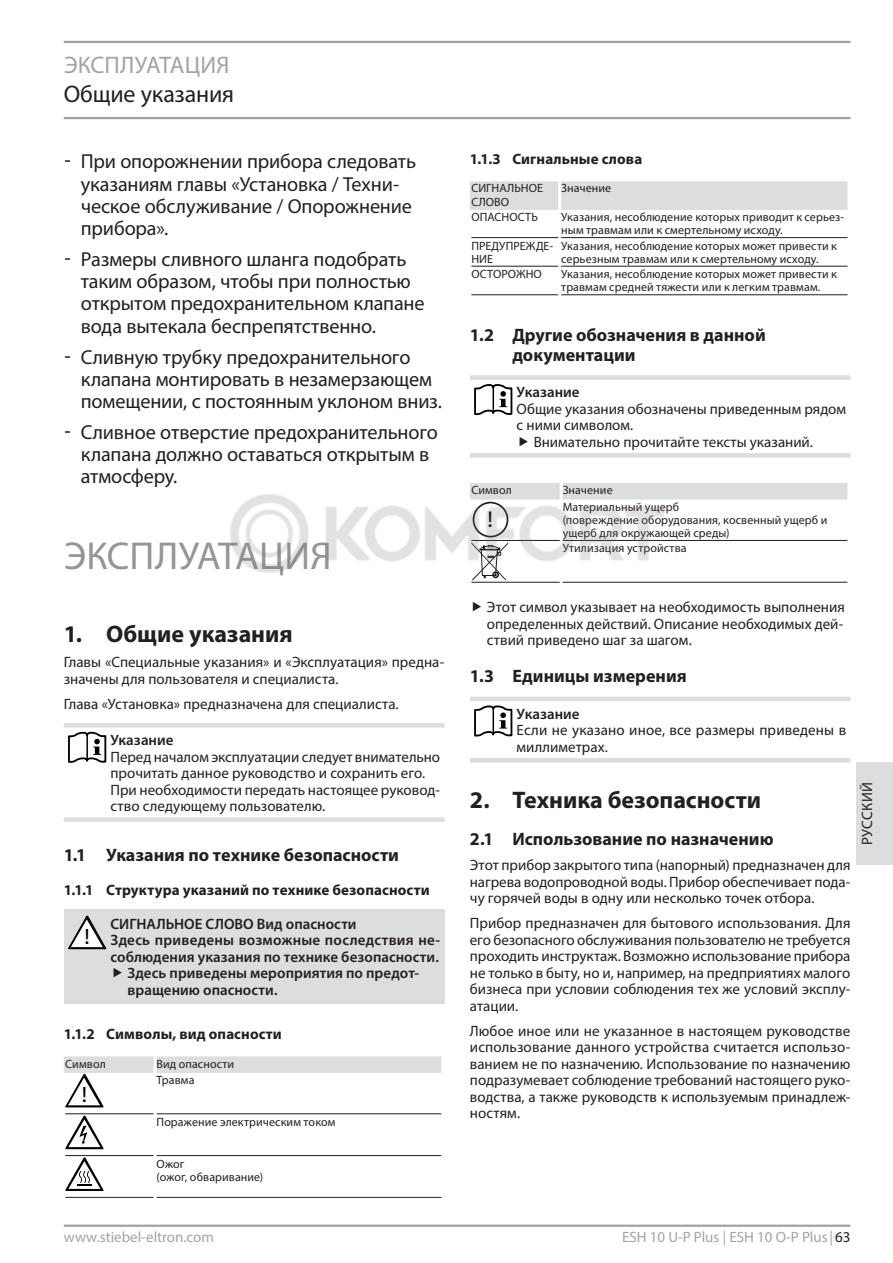
<style>
.page{position:relative;width:893px;height:1263px;background:#fff}
.page>*{position:absolute;margin:0;border:0;box-sizing:border-box;transform-origin:0 0}
.t1{font:39px "Myriad Pro";color:#939598}
.t2{font:700 24px "Myriad Pro";color:#231f20}
.t3{font:24px "Myriad Pro";letter-spacing:-.01em;color:#231f20}
.t4{font:24px "Myriad Pro";letter-spacing:.02em;color:#a1a3a6}
.t5{font:23.25px "STE Info Text";color:#000}
.t6{font:22.5px "STE Info Text";color:#000}
.t7{font:20.25px/22.2px "Myriad Pro";letter-spacing:-.01em;color:#231f20}
.t8{font:700 18px/19.8px "Myriad Pro";color:#231f20}
.t9{font:15px/16.5px "Myriad Pro";color:#231f20;text-align:justify}
.t10{font:600 15px "Myriad Pro";letter-spacing:.005em;color:#231f20}
.t11{font:700 15px "Myriad Pro";letter-spacing:.01em;color:#231f20}
.t12{font:15px "Myriad Pro";color:#a1a3a6}
.t13{font:15px "Myriad Pro";letter-spacing:.02em;color:#231f20}
.t14{font:12px/13.2px "Myriad Pro";letter-spacing:.01em;color:#231f20}
.s1{font-family:"STE Info Text"}
.s2{color:#231f20}
</style>
<div class="page">
<hr style="left:64px;top:41px;width:786px;height:2px;background:#a1a3a6">
<hr style="left:64px;top:117px;width:786px;height:2px;background:#a1a3a6">
<hr style="left:64px;top:1224px;width:786px;height:3px;background:#a1a3a6">
<div style="left:857px;top:762px;width:36px;height:102px;background:#dcdddf"></div>
<hr style="left:64px;top:723px;width:380px;height:4px;background:#dcdddf">
<div style="left:64px;top:817px;width:380px;height:5px;background:#dcdddf"></div>
<svg style="left:68px;top:732px;width:38px;height:31px"></svg>
<hr style="left:86px;top:735px;width:2px;height:25px;background:#000">
<div style="left:64px;top:909px;width:380px;height:94px;background:#dcdddf"></div>
<svg style="left:68px;top:916px;width:38px;height:33px"></svg>
<hr style="left:65px;top:1113px;width:89px;height:1px;background:#231f20">
<hr style="left:157px;top:1113px;width:284px;height:1px;background:#231f20">
<hr style="left:65px;top:1155px;width:89px;height:1px;background:#231f20">
<hr style="left:157px;top:1155px;width:284px;height:1px;background:#231f20">
<hr style="left:65px;top:1197px;width:89px;height:1px;background:#231f20">
<hr style="left:157px;top:1197px;width:284px;height:1px;background:#231f20">
<div style="left:470px;top:181px;width:377px;height:29px;background:#dcdddf"></div>
<hr style="left:558px;top:181px;width:3px;height:29px;background:#fff">
<hr style="left:471px;top:237px;width:87px;height:1px;background:#231f20">
<hr style="left:561px;top:237px;width:286px;height:1px;background:#231f20">
<hr style="left:471px;top:266px;width:87px;height:1px;background:#231f20">
<hr style="left:561px;top:266px;width:286px;height:1px;background:#231f20">
<hr style="left:471px;top:294px;width:87px;height:1px;background:#231f20">
<hr style="left:561px;top:294px;width:286px;height:1px;background:#231f20">
<div style="left:470px;top:375px;width:380px;height:5px;background:#dcdddf"></div>
<div style="left:470px;top:453px;width:380px;height:5px;background:#dcdddf"></div>
<svg style="left:474px;top:384px;width:38px;height:31px"></svg>
<div style="left:470px;top:483px;width:377px;height:17px;background:#dcdddf"></div>
<hr style="left:560px;top:483px;width:3px;height:17px;background:#fff">
<hr style="left:563px;top:540px;width:284px;height:1px;background:#231f20">
<hr style="left:563px;top:582px;width:284px;height:1px;background:#231f20">
<hr style="left:470px;top:697px;width:380px;height:4px;background:#dcdddf">
<hr style="left:470px;top:758px;width:380px;height:4px;background:#dcdddf">
<svg style="left:474px;top:705px;width:38px;height:31px"></svg>
<svg style="left:64px;top:1056px;width:378px;height:51px"></svg>
<svg style="left:65px;top:1115px;width:39px;height:34px"></svg>
<svg style="left:65px;top:1157px;width:39px;height:34px"></svg>
<img style="left:230px;top:485px;width:440px;height:98px">
<h2 class="t4" style="left:64px;top:50px;width:167px">Эксплуатация</h2>
<h2 class="t3" style="left:64px;top:79px;width:172px">Общие указания</h2>
<h3 class="t7" style="left:81px;top:150px;width:337px;text-indent:-17px"><span class="s1">-</span> При опорожнении прибора следовать указаниям главы «Установка / Техни&shy;ческое обслуживание / Опорожнение прибора».</h3>
<h3 class="t7" style="left:81px;top:248px;width:345px;text-indent:-17px"><span class="s1">-</span> Размеры сливного шланга подобрать таким образом, чтобы при полностью открытом предохранительном клапане вода вытекала беспрепятственно.</h3>
<h3 class="t7" style="left:81px;top:345px;width:363px;text-indent:-17px"><span class="s1">-</span> Сливную трубку предохранительного клапана монтировать в незамерзающем помещении, с постоянным уклоном вниз.</h3>
<h3 class="t7" style="left:81px;top:421px;width:359px;text-indent:-17px"><span class="s1">-</span> Сливное отверстие предохранительного клапана должно оставаться открытым в атмосферу.</h3>
<h1 class="t1" style="left:64px;top:532px;width:265px">ЭКСПЛУАТАЦИЯ</h1>
<h2 class="t2" style="left:64px;top:618px;width:230px">1. Общие указания</h2>
<p class="t9" style="left:64px;top:653px;width:382px">Главы «Специальные указания» и «Эксплуатация» предна&shy;значены для пользователя и специалиста.</p>
<p class="t9" style="left:64px;top:695px;width:336px">Глава «Установка» предназначена для специалиста.</p>
<p class="t10" style="left:111px;top:730px;width:65px">Указание</p>
<p class="t9" style="left:111px;top:748px;width:331px;text-align:left">Перед началом эксплуатации следует внимательно прочитать данное руководство и сохранить его.<br>При необходимости передать настоящее руковод&shy;ство следующему пользователю.</p>
<p class="t8" style="left:64px;top:844px;width:337px">1.1 Указания по технике безопасности</p>
<p class="t11" style="left:64px;top:880px;width:367px">1.1.1 Структура указаний по технике безопасности</p>
<h3 class="t6" style="left:84px;top:924px;width:8px">!</h3>
<p class="t10" style="left:111px;top:914px;width:248px">СИГНАЛЬНОЕ СЛОВО Вид опасности</p>
<p class="t10" style="left:111px;top:931px;width:331px">Здесь приведены возможные последствия не-</p>
<p class="t10" style="left:111px;top:947px;width:330px">соблюдения указания по технике безопасности.</p>
<p class="t10" style="left:128px;top:964px;width:293px">Здесь приведены мероприятия по предот-</p>
<p class="t10" style="left:128px;top:980px;width:151px">вращению опасности.</p>
<p class="t11" style="left:64px;top:1024px;width:220px">1.1.2 Символы, вид опасности</p>
<p class="t14" style="left:65px;top:1057px;width:42px">Символ</p>
<p class="t14" style="left:157px;top:1055px;width:79px;line-height:16.5px">Вид опасности<br>Травма</p>
<p class="t14" style="left:157px;top:1115px;width:180px">Поражение электрическим током</p>
<p class="t14" style="left:157px;top:1157px;width:108px">Ожог<br>(ожог, обваривание)</p>
<h3 class="t6" style="left:81px;top:1082px;width:8px">!</h3>
<p class="t11" style="left:470px;top:149px;width:174px">1.1.3 Сигнальные слова</p>
<p class="t14" style="left:471px;top:182px;width:73px">СИГНАЛЬНОЕ<br>СЛОВО</p>
<p class="t14" style="left:561px;top:182px;width:52px">Значение</p>
<p class="t14" style="left:471px;top:210px;width:67px">ОПАСНОСТЬ</p>
<p class="t14" style="left:561px;top:210px;width:285px">Указания, несоблюдение которых приводит к серьез&shy;ным травмам или к смертельному исходу.</p>
<p class="t14" style="left:471px;top:239px;width:83px">ПРЕДУП РЕЖДЕ-<br>НИЕ</p>
<p class="t14" style="left:561px;top:239px;width:277px">Указания, несоблюдение которых может привести к серьезным травмам или к смертельному исходу.</p>
<p class="t14" style="left:471px;top:267px;width:72px">ОСТОРОЖНО</p>
<p class="t14" style="left:561px;top:267px;width:277px">Указания, несоблюдение которых может привести к травмам средней тяжести или к легким травмам.</p>
<p class="t8" style="left:512px;top:324px;width:255px;text-indent:-43px">1.2 Другие обозначения в данной документации</p>
<p class="t10" style="left:517px;top:383px;width:65px">Указание</p>
<p class="t9" style="left:517px;top:400px;width:331px">Общие указания обозначены приведенным рядом</p>
<p class="t9" style="left:517px;top:417px;width:118px">с ними символом.</p>
<p class="t9" style="left:534px;top:433px;width:281px">Внимательно прочитайте тексты указаний.</p>
<p class="t14" style="left:471px;top:483px;width:42px">Символ</p>
<p class="t14" style="left:563px;top:482px;width:118px;line-height:16.5px">Значение<br>Материальный ущерб</p>
<p class="t14" style="left:563px;top:513px;width:266px">(повреждение оборудования, косвенный ущерб и ущерб для окружающей среды)</p>
<p class="t14" style="left:563px;top:542px;width:125px">Утилизация устройства</p>
<h3 class="t5" style="left:487px;top:506px;width:8px">!</h3>
<p class="t9" style="left:487px;top:599px;width:359px">Этот символ указывает на необходимость выполнения определенных действий. Описание необходимых дей&shy;ствий приведено шаг за шагом.</p>
<p class="t8" style="left:470px;top:666px;width:218px">1.3 Единицы измерения</p>
<p class="t10" style="left:517px;top:704px;width:65px">Указание</p>
<p class="t9" style="left:517px;top:722px;width:331px">Если не указано иное, все размеры приведены в миллиметрах.</p>
<h2 class="t2" style="left:470px;top:785px;width:293px">2. Техника безопасности</h2>
<p class="t8" style="left:470px;top:829px;width:305px">2.1 Использование по назначению</p>
<p class="t9" style="left:470px;top:857px;width:382px">Этот прибор закрытого типа (напорный) предназначен для нагрева водопроводной воды. Прибор обеспечивает пода&shy;чу горячей воды в одну или несколько точек отбора.</p>
<p class="t9" style="left:470px;top:915px;width:382px">Прибор предназначен для бытового использования. Для его безопасного обслуживания пользователю не требуется проходить инструктаж. Возможно использование прибора не только в быту, но и, например, на предприятиях малого бизнеса при условии соблюдения тех же условий эксплу&shy;атации.</p>
<p class="t9" style="left:470px;top:1022px;width:382px">Любое иное или не указанное в настоящем руководстве использование данного устройства считается использо&shy;ванием не по назначению. Использование по назначению подразумевает соблюдение требований настоящего руко&shy;водства, а также руководств к используемым принадлеж&shy;ностям.</p>
<p class="t13" style="left:858px;top:845px;width:64px;rotate:-90deg">РУССКИЙ</p>
<p class="t12" style="left:64px;top:1227px;width:152px">www.stiebel-eltron.com</p>
<p class="t12" style="left:622px;top:1227px;width:230px">ESH 10 U-P Plus | ESH 10 O-P Plus|<span class="s2">63</span></p>
</div>
